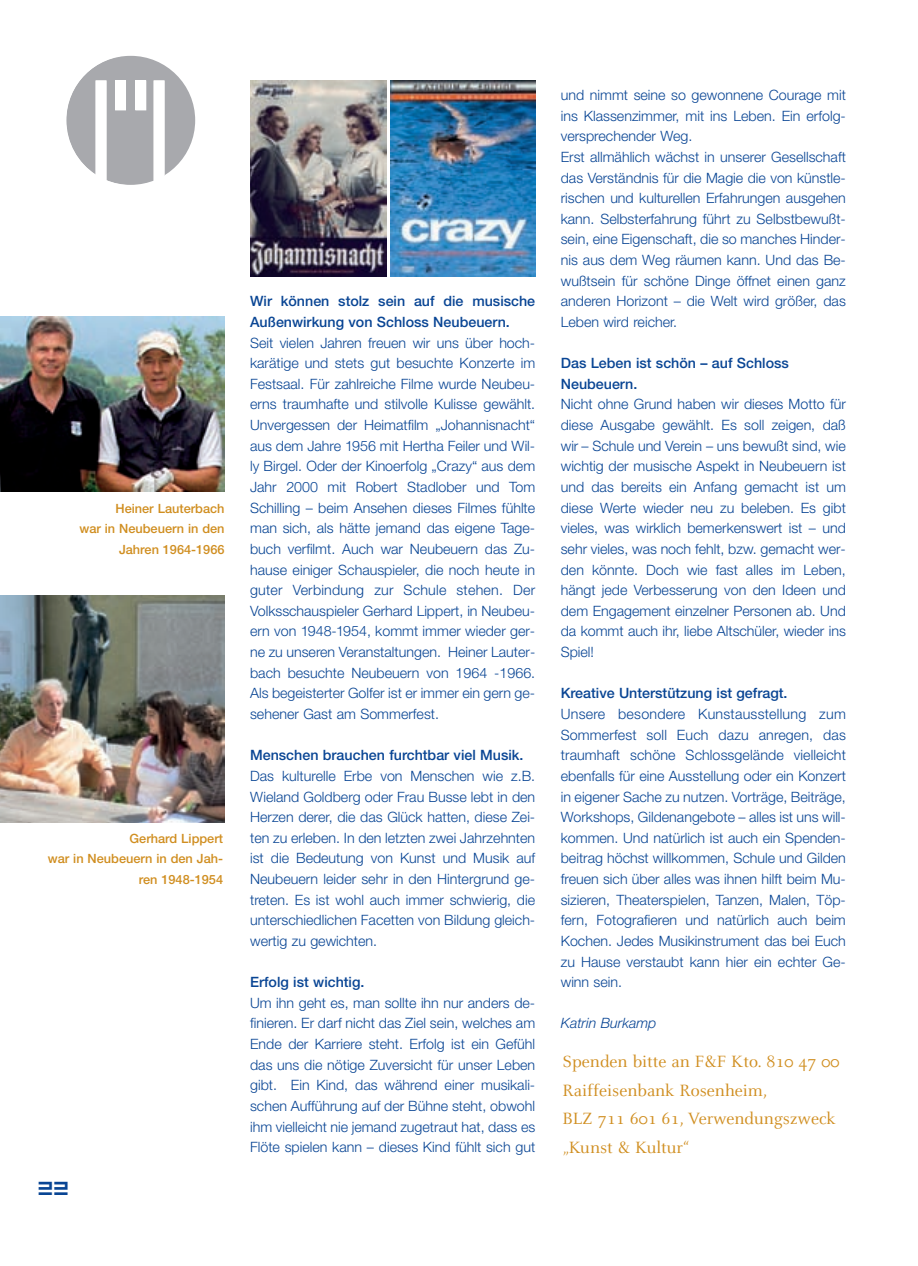
<style>
.page{position:relative;width:918px;height:1266px;background:#fff}
.page>*{position:absolute;margin:0;border:0;box-sizing:border-box;transform-origin:0 0}
.t1{font:18px/28.5px "Celeste";color:#d08e20}
.t2{font:16.5px "Kryptic Plain";color:#094594}
.t3{font:300 14.25px/20.7px "Helvetica Neue";color:#094594}
.t4{font:italic 300 14.25px "Helvetica Neue";color:#094594}
.t5{font:500 12.75px/20.5px "Helvetica Neue";color:#d08e20;text-align:right}
.s1{font-weight:500}
</style>
<div class="page">
<img style="left:0;top:55px;width:536px;height:768px">
<p class="t5" style="left:79px;top:499px;width:146px">Heiner Lauterbach<br>war in Neubeuern in den<br>Jahren 1964-1966</p>
<p class="t5" style="left:48px;top:829px;width:177px">Gerhard Lippert<br>war in Neubeuern in den Jah&shy;ren 1948-1954</p>
<p class="t2" style="left:37px;top:1179px;width:33px">22</p>
<p class="t3" style="left:250px;top:292px;width:286px"><span class="s1">Wir können stolz sein auf die musische Außenwirkung von Schloss Neubeuern.<br></span>Seit vielen Jahren freuen wir uns über hoch&shy;karätige und stets gut besuchte Konzerte im Festsaal. Für zahlreiche Filme wurde Neubeu&shy;erns traumhafte und stilvolle Kulisse gewählt.<br>Unvergessen der Heimatfilm „Johannisnacht“ aus dem Jahre 1956 mit Hertha Feiler und Wil&shy;ly Birgel. Oder der Kinoerfolg „Crazy“ aus dem Jahr 2000 mit Robert Stadlober und Tom Schilling – beim Ansehen dieses Filmes fühlte man sich, als hätte jemand das eigene Tage&shy;buch verfilmt. Auch war Neubeuern das Zu&shy;hause einiger Schauspieler, die noch heute in guter Verbindung zur Schule stehen. Der Volksschauspieler Gerhard Lippert, in Neubeu&shy;ern von 1948-1954, kommt immer wieder ger&shy;ne zu unseren Veranstaltungen. Heiner Lauter&shy;bach besuchte Neubeuern von 1964 -1966.<br>Als begeisterter Golfer ist er immer ein gern ge&shy;sehener Gast am Sommerfest.</p>
<p class="t3" style="left:250px;top:746px;width:286px"><span class="s1">Menschen brauchen furchtbar viel Musik.<br></span>Das kulturelle Erbe von Menschen wie z.B.<br>Wieland Goldberg oder Frau Busse lebt in den Herzen derer, die das Glück hatten, diese Zei&shy;ten zu erleben. In den letzten zwei Jahrzehnten ist die Bedeutung von Kunst und Musik auf Neubeuern leider sehr in den Hintergrund ge&shy;treten. Es ist wohl auch immer schwierig, die unterschiedlichen Facetten von Bildung gleich&shy;wertig zu gewichten.</p>
<p class="t3" style="left:250px;top:973px;width:286px"><span class="s1">Erfolg ist wichtig.<br></span>Um ihn geht es, man sollte ihn nur anders de&shy;finieren. Er darf nicht das Ziel sein, welches am Ende der Karriere steht. Erfolg ist ein Gefühl das uns die nötige Zuversicht für unser Leben gibt. Ein Kind, das während einer musikali&shy;schen Aufführung auf der Bühne steht, obwohl ihm vielleicht nie jemand zugetraut hat, dass es Flöte spielen kann – dieses Kind fühlt sich gut</p>
<p class="t3" style="left:560px;top:86px;width:286px">und nimmt seine so gewonnene Courage mit ins Klassenzimmer, mit ins Leben. Ein erfolg&shy;versprechender Weg.<br>Erst allmählich wächst in unserer Gesellschaft das Verständnis für die Magie die von künstle&shy;rischen und kulturellen Erfahrungen ausgehen kann. Selbsterfahrung führt zu Selbstbewußt&shy;sein, eine Eigenschaft, die so manches Hinder&shy;nis aus dem Weg räumen kann. Und das Be&shy;wußtsein für schöne Dinge öffnet einen ganz anderen Horizont – die Welt wird größer, das Leben wird reicher.</p>
<p class="t3" style="left:560px;top:354px;width:286px"><span class="s1">Das Leben ist schön – auf Schloss Neubeuern.<br></span>Nicht ohne Grund haben wir dieses Motto für diese Ausgabe gewählt. Es soll zeigen, daß wir – Schule und Verein – uns bewußt sind, wie wichtig der musische Aspekt in Neubeuern ist und das bereits ein Anfang gemacht ist um diese Werte wieder neu zu beleben. Es gibt vieles, was wirklich bemerkenswert ist – und sehr vieles, was noch fehlt, bzw. gemacht wer&shy;den könnte. Doch wie fast alles im Leben, hängt jede Verbesserung von den Ideen und dem Engagement einzelner Personen ab. Und da kommt auch ihr, liebe Altschüler, wieder ins Spiel!</p>
<p class="t3" style="left:560px;top:684px;width:286px"><span class="s1">Kreative Unterstützung ist gefragt.<br></span>Unsere besondere Kunstausstellung zum Sommerfest soll Euch dazu anregen, das traumhaft schöne Schlossgelände vielleicht ebenfalls für eine Ausstellung oder ein Konzert in eigener Sache zu nutzen. Vorträge, Beiträge, Workshops, Gildenangebote – alles ist uns will&shy;kommen. Und natürlich ist auch ein Spenden&shy;beitrag höchst willkommen, Schule und Gilden freuen sich über alles was ihnen hilft beim Mu&shy;sizieren, Theaterspielen, Tanzen, Malen, Töp&shy;fern, Fotografieren und natürlich auch beim Kochen. Jedes Musikinstrument das bei Euch zu Hause verstaubt kann hier ein echter Ge&shy;winn sein.</p>
<p class="t4" style="left:560px;top:1018px;width:97px">Katrin Burkamp</p>
<p class="t1" style="left:562px;top:1049px;width:278px">Spenden bitte an F&amp;F Kto. 810 47 00<br>Raiffeisenbank Rosenheim,<br>BLZ 711 601 61, Verwendungszweck „Kunst &amp; Kultur“</p>
</div>
